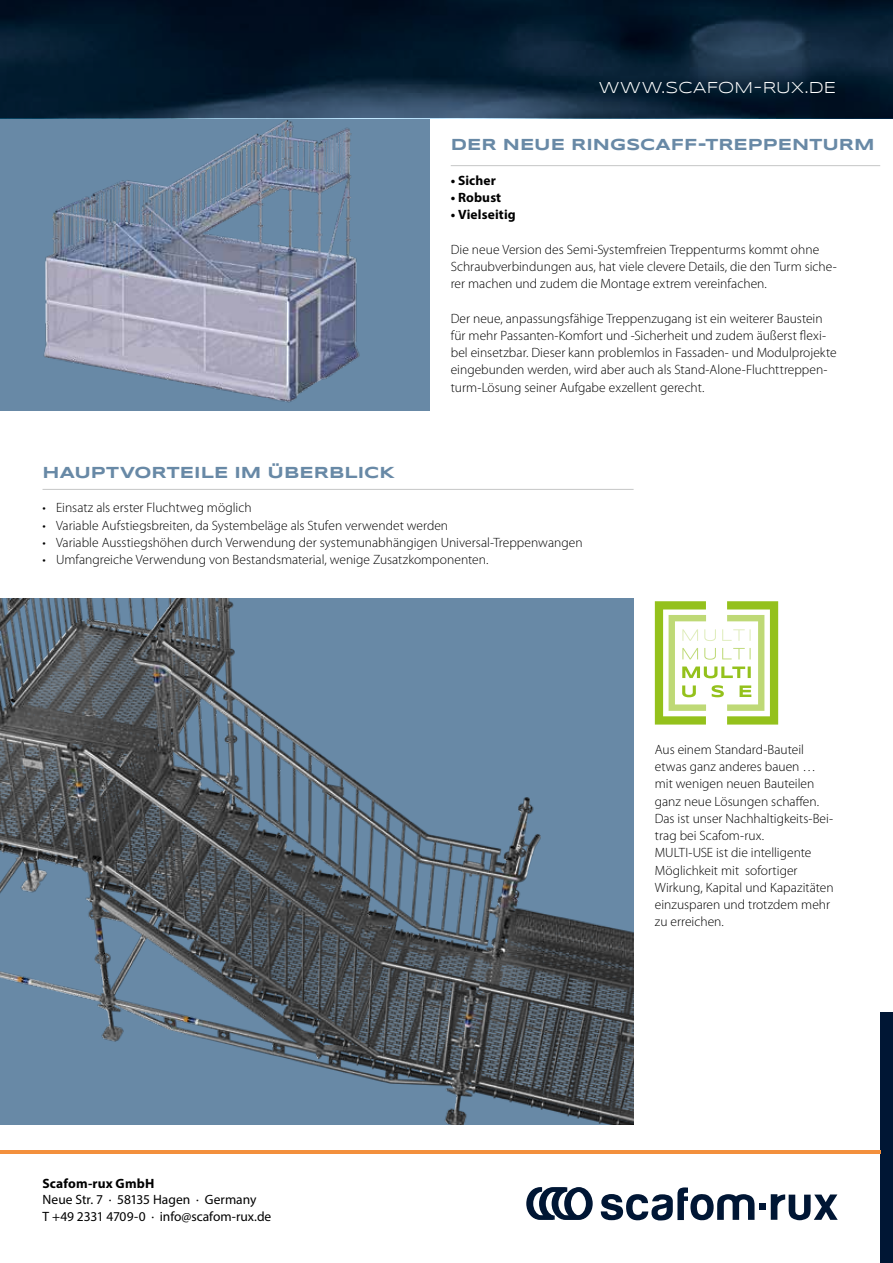
<style>
.page{position:relative;width:893px;height:1263px;background:#fff}
.page>*{position:absolute;margin:0;border:0;box-sizing:border-box;transform-origin:0 0}
.t1{font:700 16.5px "Syncopate";color:#6889a6}
.t2{font:16.35px "Syncopate";letter-spacing:.015em;color:#fff}
.t3{font:300 13.5px/17.2px "Myriad Pro";color:#000}
.t4{font:13.5px/16.5px "Myriad Pro";letter-spacing:-.005em;color:#000}
.t5{font:700 13.5px "Myriad Pro";letter-spacing:.01em;color:#000}
</style>
<div class="page">
<img style="left:0;top:118px;width:429px;height:292px">
<svg style="left:0;top:0;width:893px;height:118px;background:#091f33"></svg>
<div style="left:880px;top:1013px;width:13px;height:250px;background:#001634"></div>
<svg style="left:526px;top:1187px;width:67px;height:33px"></svg>
<div style="left:759px;top:1203px;width:7px;height:7px;background:#001634"></div>
<svg style="left:771px;top:1194px;width:67px;height:26px"></svg>
<svg style="left:601px;top:1187px;width:153px;height:33px"></svg>
<hr style="left:0;top:1151px;width:880px;height:3px;background:#f3903d">
<img style="left:0;top:599px;width:634px;height:525px">
<hr style="left:451px;top:165px;width:429px;height:1px;background:#c5c6c6">
<hr style="left:43px;top:489px;width:591px;height:1px;background:#c5c6c6">
<svg style="left:655px;top:601px;width:123px;height:123px"></svg>
<p class="t2" style="left:599px;top:78px;width:239px">WWW.SCAFOM-RUX.DE</p>
<p class="t1" style="left:451px;top:134px;width:425px">DER NEUE RINGSCAFF-TREPPENTURM</p>
<p class="t1" style="left:43px;top:462px;width:354px">HAUPTVORTEILE IM ÜBERBLICK</p>
<p class="t5" style="left:451px;top:171px;width:47px">• Sicher</p>
<p class="t5" style="left:451px;top:188px;width:52px">• Robust</p>
<p class="t5" style="left:451px;top:206px;width:67px">• Vielseitig</p>
<p class="t3" style="left:451px;top:241px;width:387px">Die neue Version des Semi-Systemfreien Treppenturms kommt ohne<br>Schraubverbindungen aus, hat viele clevere Details, die den Turm siche&shy;rer machen und zudem die Montage extrem vereinfachen.</p>
<p class="t3" style="left:451px;top:310px;width:387px">Der neue, anpassungsfähige Treppenzugang ist ein weiterer Baustein für mehr Passanten-Komfort und -Sicherheit und zudem äußerst flexi&shy;bel einsetzbar. Dieser kann problemlos in Fassaden- und Modulprojekte eingebunden werden, wird aber auch als Stand-Alone-Fluchttreppen&shy;turm-Lösung seiner Aufgabe exzellent gerecht.</p>
<p class="t3" style="left:43px;top:499px;width:211px">• Einsatz als erster Fluchtweg möglich</p>
<p class="t3" style="left:43px;top:517px;width:407px">• Variable Aufstiegsbreiten, da Systembeläge als Stufen verwendet werden</p>
<p class="t3" style="left:43px;top:534px;width:542px">• Variable Ausstiegshöhen durch Verwendung der systemunabhängigen Universal-Treppenwangen</p>
<p class="t3" style="left:43px;top:551px;width:447px">• Umfangreiche Verwendung von Bestandsmaterial, wenige Zusatzkomponenten.</p>
<p class="t3" style="left:655px;top:741px;width:180px">Aus einem Standard-Bauteil etwas ganz anderes bauen … mit wenigen neuen Bauteilen ganz neue Lösungen schaffen.<br>Das ist unser Nachhaltigkeits-Bei&shy;trag bei Scafom-rux.<br>MULTI-USE ist die intelligente<br>Möglichkeit mit sofortiger<br>Wirkung, Kapital und Kapazitäten einzusparen und trotzdem mehr zu erreichen.</p>
<p class="t5" style="left:43px;top:1174px;width:113px">Scafom-rux GmbH</p>
<p class="t4" style="left:43px;top:1191px;width:230px">Neue Str. 7 · 58135 Hagen · Germany<br>T +49 2331 4709-0 · info@scafom-rux.de</p>
</div>
